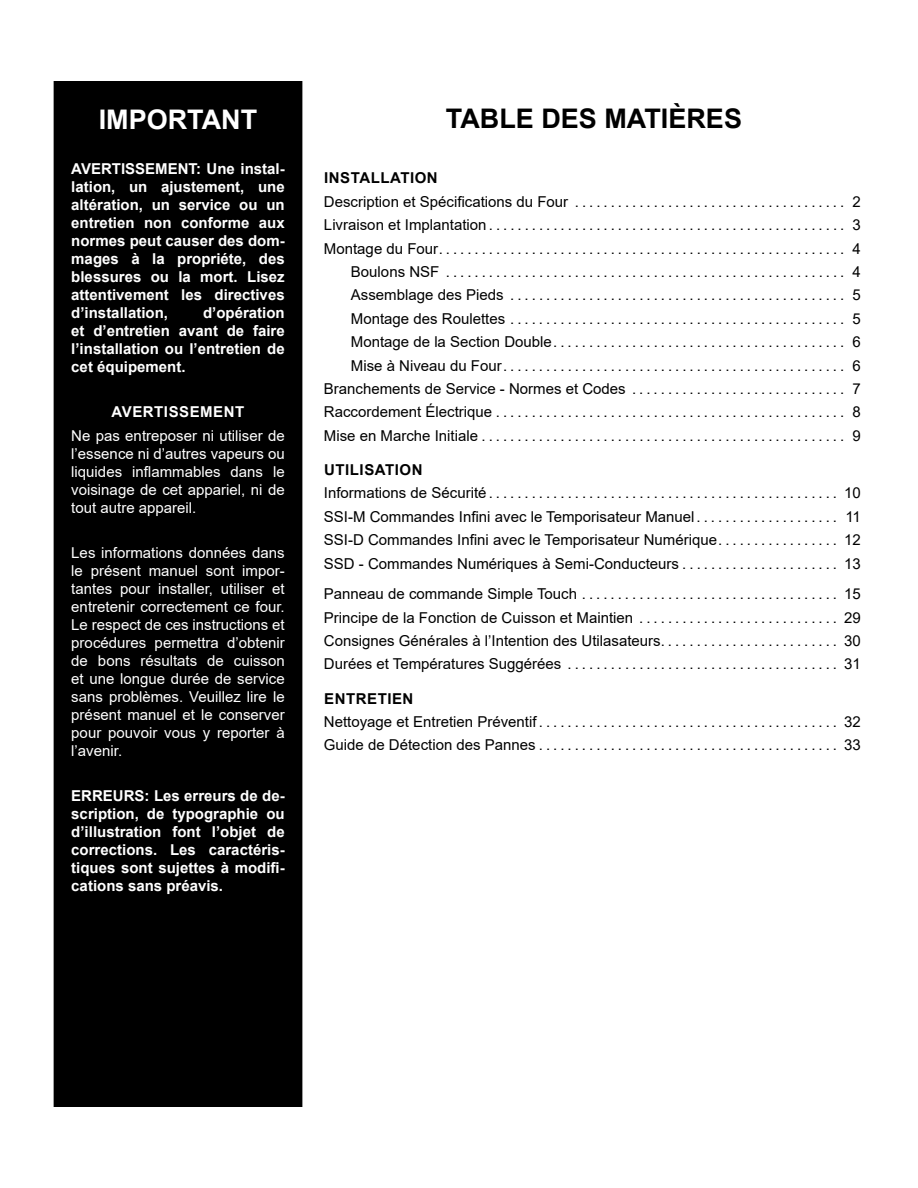
<style>
.page{position:relative;width:918px;height:1188px;background:#fff}
.page>*{position:absolute;margin:0;border:0;box-sizing:border-box;transform-origin:0 0}
.t1{font:700 27px "Arial";color:#000}
.t2{font:700 27px "Arial";color:#fff}
.t3{font:15px/23.4px "Arial";color:#000;text-align:justify}
.t4{font:15px/18px "Arial";color:#fff;text-align:justify}
.t5{font:700 15px/18px "Arial";color:#fff;text-align:justify}
.t6{font:700 15px "Arial";letter-spacing:.035em;color:#000}
.t7{font:700 15px "Arial";letter-spacing:.035em;color:#fff}
</style>
<div class="page">
<div style="left:54px;top:82px;width:248px;height:1024px;background:#000"></div>
<h1 class="t2" style="left:99px;top:101px;width:160px">IMPORTANT</h1>
<p class="t5" style="left:71px;top:160px;width:215px">AVERTISSEMENT: Une instal&shy;lation, un ajustement, une altération, un service ou un entretien non conforme aux normes peut causer des dom&shy;mages à la propriéte, des blessures ou la mort. Lisez attentivement les directives d’installation,</p>
<p class="t5" style="left:71px;top:304px;width:215px;text-indent:132px">d’opération et d’entretien avant de faire l’installation ou l’entretien de cet équipement.</p>
<p class="t7" style="left:112px;top:401px;width:134px">AVERTISSEMENT</p>
<p class="t4" style="left:71px;top:426px;width:215px">Ne pas entreposer ni utiliser de l’essence ni d’autres vapeurs ou liquides inflammables dans le voisinage de cet appariel, ni de tout autre appareil.</p>
<p class="t4" style="left:71px;top:543px;width:215px">Les informations données dans le présent manuel sont impor&shy;tantes pour installer, utiliser et entretenir correctement ce four.<br>Le respect de ces instructions et procédures permettra d’obtenir de bons résultats de cuisson et une longue durée de service sans problèmes. Veuillez lire le présent manuel et le conserver pour pouvoir vous y reporter à l’avenir.</p>
<p class="t5" style="left:71px;top:786px;width:215px">ERREURS: Les erreurs de de&shy;scription, de typographie ou d’illustration font l’objet de corrections. Les caractéris&shy;tiques sont sujettes à modifi&shy;cations sans préavis.</p>
<h1 class="t1" style="left:446px;top:99px;width:298px">TABLE DES MATIÈRES</h1>
<p class="t6" style="left:324px;top:168px;width:115px">INSTALLATION</p>
<p class="t3" style="left:324px;top:190px;width:539px;text-align:right">Description et Spécifications du Four ...................................... 2<br>Livraison et Implantation.................................................. 3<br>Montage du Four......................................................... 4<br>Boulons NSF ........................................................ 4<br>Assemblage des Pieds ............................................... 5<br>Montage des Roulettes ............................................... 5<br>Montage de la Section Double......................................... 6<br>Mise à Niveau du Four................................................ 6<br>Branchements de Service - Normes et Codes .............................. 7<br>Raccordement Électrique................................................. 8<br>Mise en Marche Initiale................................................... 9</p>
<p class="t6" style="left:324px;top:459px;width:100px">UTILISATION</p>
<p class="t3" style="left:324px;top:481px;width:539px">Informations de Sécurité................................................. 10<br>SSI-M Commandes Infini avec le Temporisateur Manuel. . . . . . . . . . . . . . . . . . . . 11<br>SSI-D Commandes Infini avec le Temporisateur Numérique. . . . . . . . . . . . . . . . . 12<br>SSD - Commandes Numériques à Semi-Conducteurs . . . . . . . . . . . . . . . . . . . . . . 13</p>
<p class="t3" style="left:324px;top:582px;width:538px">Panneau de commande Simple Touch .................................... 15<br>Principe de la Fonction de Cuisson et Maintien . . . . . . . . . . . . . . . . . . . . . . . . . . . . 29<br>Consignes Générales à l’Intention des Utilasateurs. . . . . . . . . . . . . . . . . . . . . . . . . 30<br>Durées et Températures Suggérées ...................................... 31</p>
<p class="t6" style="left:324px;top:688px;width:91px">ENTRETIEN</p>
<p class="t3" style="left:324px;top:710px;width:538px">Nettoyage et Entretien Préventif.......................................... 32<br>Guide de Détection des Pannes.......................................... 33</p>
</div>
